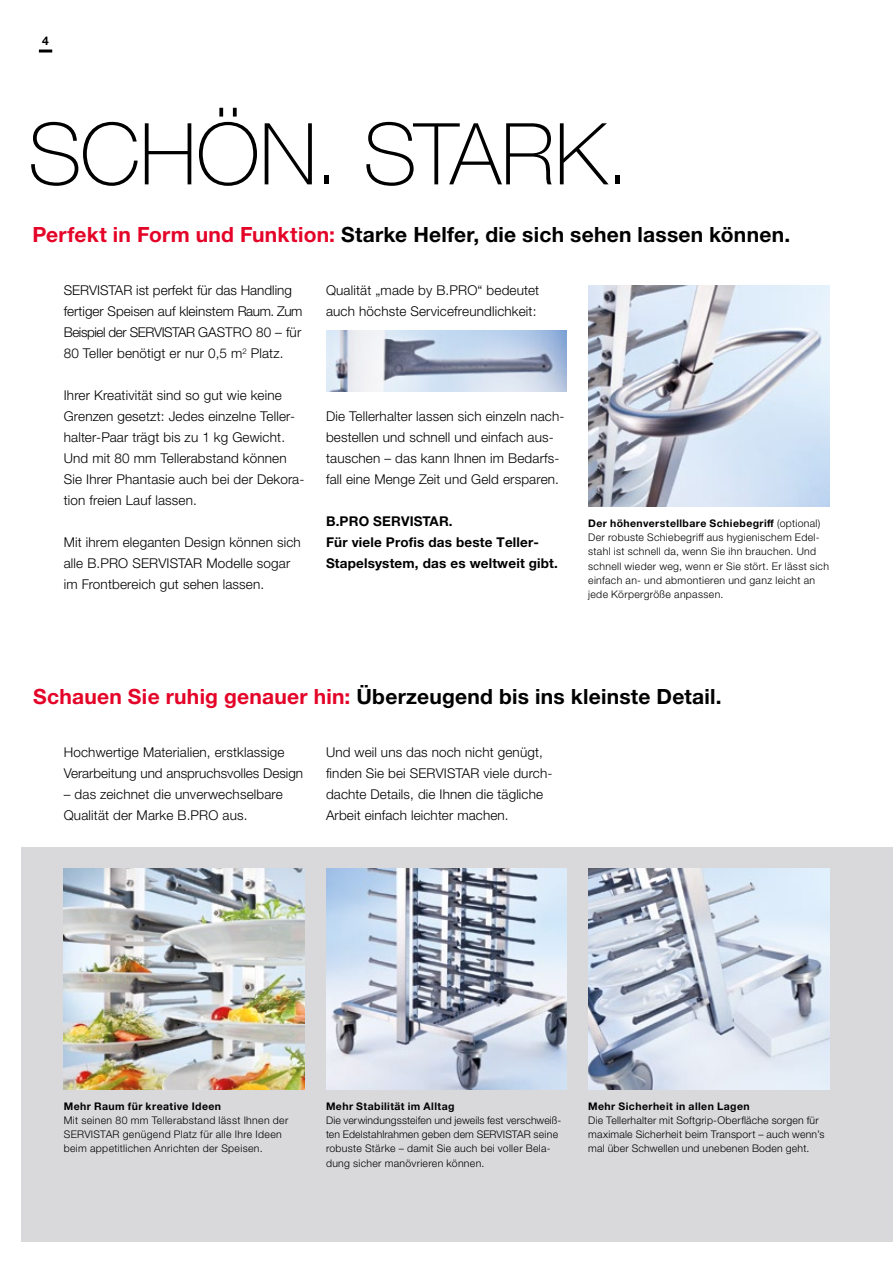
<style>
.page{position:relative;width:893px;height:1263px;background:#fff}
.page>*{position:absolute;margin:0;border:0;box-sizing:border-box;transform-origin:0 0}
.t1{font:100 85.5px "Helvetica Neue LTW1 G";letter-spacing:-.005em;color:#000}
.t2{font:700 21px "Helvetica Neue LTW1 G";letter-spacing:.01em;color:#000}
.t3{font:300 13.5px/21px "Helvetica Neue LTW1 G";letter-spacing:.01em;color:#000}
.t4{font:700 13.5px/21px "Helvetica Neue LTW1 G";letter-spacing:.01em;color:#000}
.t5{font:700 12px "Helvetica Neue LTW1 G";color:#000}
.t6{font:300 10.5px/14.2px "Helvetica Neue LTW1 G";letter-spacing:.03em;color:#000}
.t7{font:700 10.5px "Helvetica Neue LTW1 G";letter-spacing:.04em;color:#000}
.s1{color:#e40428}
.s2{font-weight:700}
</style>
<div class="page">
<div style="left:21px;top:847px;width:872px;height:395px;background:#d9d8db"></div>
<img style="left:64px;top:868px;width:241px;height:221px">
<img style="left:326px;top:869px;width:241px;height:220px">
<img style="left:588px;top:868px;width:241px;height:221px">
<img style="left:588px;top:285px;width:241px;height:222px">
<img style="left:326px;top:330px;width:241px;height:62px">
<svg style="left:39px;top:50px;width:13px;height:3px"></svg>
<p class="t5" style="left:42px;top:33px;width:8px">4</p>
<h1 class="t1" style="left:28px;top:103px;width:603px">SCHÖN. STARK.</h1>
<h2 class="t2" style="left:32px;top:222px;width:759px"><span class="s1">Perfekt in Form und Funktion:</span> Starke Helfer, die sich sehen lassen können.</h2>
<p class="t3" style="left:64px;top:280px;width:240px">SERVISTAR ist perfekt für das Handling fertiger Speisen auf kleinstem Raum. Zum Beispiel der SERVISTAR GASTRO 80 – für 80 Teller benötigt er nur 0,5 m<sup>2</sup> Platz.</p>
<p class="t3" style="left:64px;top:385px;width:242px">Ihrer Kreativität sind so gut wie keine Grenzen gesetzt: Jedes einzelne Teller&shy;halter-Paar trägt bis zu 1 kg Gewicht.<br>Und mit 80 mm Tellerabstand können Sie Ihrer Phantasie auch bei der Dekora&shy;tion freien Lauf lassen.</p>
<p class="t3" style="left:64px;top:532px;width:239px">Mit ihrem eleganten Design können sich alle B.PRO SERVISTAR Modelle sogar im Frontbereich gut sehen lassen.</p>
<p class="t3" style="left:326px;top:280px;width:215px">Qualität „made by B.PRO“ bedeutet auch höchste Servicefreundlichkeit:</p>
<p class="t3" style="left:326px;top:406px;width:240px">Die Tellerhalter lassen sich einzeln nach&shy;bestellen und schnell und einfach aus&shy;tauschen – das kann Ihnen im Bedarfs&shy;fall eine Menge Zeit und Geld ersparen.</p>
<p class="t4" style="left:326px;top:511px;width:233px">B.PRO SERVISTAR.<br>Für viele Profis das beste Teller-<br>Stapelsystem, das es weltweit gibt.</p>
<p class="t6" style="left:588px;top:516px;width:242px"><span class="s2">Der höhenverstellbare Schiebegriff</span> (optional)<br>Der robuste Schiebegriff aus hygienischem Edel&shy;stahl ist schnell da, wenn Sie ihn brauchen. Und schnell wieder weg, wenn er Sie stört. Er lässt sich einfach an- und abmontieren und ganz leicht an jede Körpergröße anpassen.</p>
<h2 class="t2" style="left:33px;top:684px;width:690px"><span class="s1">Schauen Sie ruhig genauer hin:</span> Überzeugend bis ins kleinste Detail.</h2>
<p class="t3" style="left:64px;top:741px;width:241px">Hochwertige Materialien, erstklassige<br>Verarbeitung und anspruchsvolles Design</p>
<p class="t3" style="left:64px;top:783px;width:221px">– das zeichnet die unverwechselbare<br>Qualität der Marke B.PRO aus.</p>
<p class="t3" style="left:326px;top:741px;width:228px">Und weil uns das noch nicht genügt, finden Sie bei SERVISTAR viele durch&shy;dachte Details, die Ihnen die tägliche Arbeit einfach leichter machen.</p>
<p class="t7" style="left:64px;top:1099px;width:159px">Mehr Raum für kreative Ideen</p>
<p class="t6" style="left:64px;top:1113px;width:226px">Mit seinen 80 mm Tellerabstand lässt Ihnen der<br>SERVISTAR genügend Platz für alle Ihre Ideen beim appetitlichen Anrichten der Speisen.</p>
<p class="t7" style="left:326px;top:1099px;width:130px">Mehr Stabilität im Alltag</p>
<p class="t6" style="left:326px;top:1113px;width:237px">Die verwindungssteifen und jeweils fest verschweiß&shy;ten Edelstahlrahmen geben dem SERVISTAR seine robuste Stärke – damit Sie auch bei voller Bela&shy;dung sicher manövrieren können.</p>
<p class="t7" style="left:588px;top:1099px;width:163px">Mehr Sicherheit in allen Lagen</p>
<p class="t6" style="left:588px;top:1113px;width:238px">Die Tellerhalter mit Softgrip-Oberfläche sorgen für maximale Sicherheit beim Transport – auch wenn’s mal über Schwellen und unebenen Boden geht.</p>
</div>
